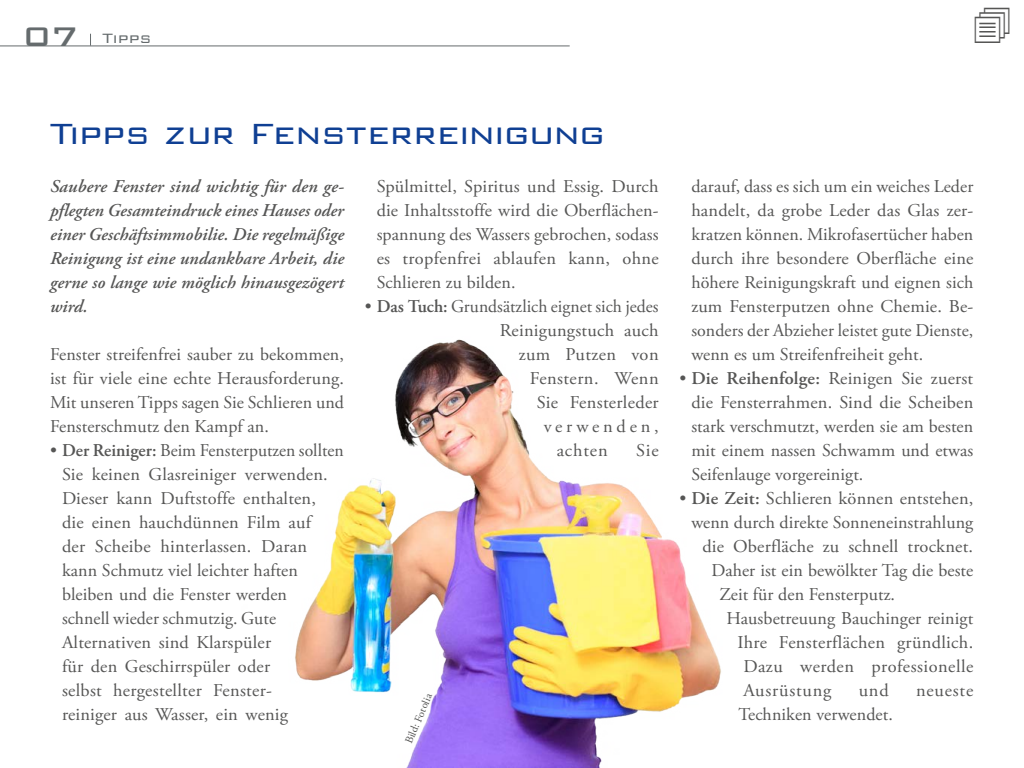
<style>
.page{position:relative;width:1024px;height:768px;background:#fff}
.page>*{position:absolute;margin:0;border:0;box-sizing:border-box;transform-origin:0 0}
.Titel_1_30pt{font:300 39px "Bank Gothic BT";letter-spacing:-.02em;color:#0f3f93}
.Fließtext{font:18px/24px "Adobe Garamond Pro";letter-spacing:.005em;color:#565655;text-align:justify}
.Vorspann{font:italic 600 18px/24px "Adobe Garamond Pro";letter-spacing:.005em;color:#565655;text-align:justify}
.Fließtext-2{font:18px "Adobe Garamond Pro";letter-spacing:.025em;color:#565655}
.Fließtext-3{font:18px "Adobe Garamond Pro";letter-spacing:.045em;color:#565655}
.Fließtext-4{font:18px "Adobe Garamond Pro";letter-spacing:.205em;color:#565655}
.Kopftext{font:300 18px "Bank Gothic BT";letter-spacing:.005em;color:#656b6d}
.Bildtitel{font:11px "Adobe Garamond Pro";color:#565655}
.s1{font-weight:500;font-size:36px}
.s2{font-weight:600}
</style>
<div class="page">
<img style="left:295px;top:339px;width:426px;height:429px">
<hr style="left:0;top:45px;width:570px;height:1px;background:#656b6d">
<p class="Kopftext" style="left:23px;top:28px;width:130px"><span class="s1">07</span> Tipps</p>
<p class="Titel_1_30pt" style="left:50px;top:113px;width:556px">Tipps zur Fensterreinigung</p>
<p class="Fließtext" style="left:377px;top:175px;width:284px">Spülmittel, Spiritus und Essig. Durch die Inhaltsstoffe wird die Oberflächen&shy;spannung des Wassers gebrochen, sodass es tropfenfrei ablaufen kann, ohne Schlieren zu bilden.</p>
<p class="Fließtext" style="left:365px;top:295px;width:296px">• <span class="s2">Das Tuch:</span> Grundsätzlich eignet sich jedes</p>
<p class="Fließtext" style="left:500px;top:319px;width:160px">Reinigungstuch auch</p>
<p class="Fließtext-2" style="left:519px;top:343px;width:141px">zum Putzen von</p>
<p class="Fließtext-2" style="left:530px;top:367px;width:131px">Fenstern. Wenn</p>
<p class="Fließtext" style="left:537px;top:391px;width:124px">Sie Fensterleder</p>
<p class="Fließtext-4" style="left:544px;top:415px;width:116px">verwenden,</p>
<p class="Fließtext" style="left:557px;top:439px;width:52px">achten</p>
<p class="Fließtext" style="left:636px;top:439px;width:24px">Sie</p>
<p class="Vorspann" style="left:50px;top:175px;width:296px">Saubere Fenster sind wichtig für den ge&shy;pflegten Gesamteindruck eines Hauses oder einer Geschäftsimmobilie. Die regelmäßige Reinigung ist eine undankbare Arbeit, die gerne so lange wie möglich hinausgezögert wird.</p>
<p class="Fließtext" style="left:50px;top:343px;width:296px">Fenster streifenfrei sauber zu bekommen, ist für viele eine echte Herausforderung.<br>Mit unseren Tipps sagen Sie Schlieren und Fensterschmutz den Kampf an.</p>
<p class="Fließtext" style="left:62px;top:439px;width:283px;text-align:left;text-indent:-12px">• <span class="s2">Der Reiniger:</span> Beim Fensterputzen sollten Sie keinen Glasreiniger verwenden.<br>Dieser kann Duftstoffe enthalten,<br>die einen hauchdünnen Film auf<br>der Scheibe hinterlassen. Daran kann Schmutz viel leichter haften bleiben und die Fenster werden<br>schnell wieder schmutzig. Gute Alternativen sind Klarspüler<br>für den Geschirrspüler oder<br>selbst hergestellter Fenster-<br>reiniger aus Wasser, ein wenig</p>
<p class="Bildtitel" style="left:402px;top:740px;width:55px;rotate:-67deg">Bild: Fotolia</p>
<p class="Fließtext" style="left:691px;top:175px;width:284px">darauf, dass es sich um ein weiches Leder handelt, da grobe Leder das Glas zer&shy;kratzen können. Mikrofasertücher haben durch ihre besondere Oberfläche eine höhere Reinigungskraft und eignen sich zum Fensterputzen ohne Chemie. Be&shy;sonders der Abzieher leistet gute Dienste, wenn es um Streifenfreiheit geht.</p>
<p class="Fließtext" style="left:691px;top:367px;width:283px;text-indent:-12px">• <span class="s2">Die Reihenfolge:</span> Reinigen Sie zuerst die Fensterrahmen. Sind die Scheiben stark verschmutzt, werden sie am besten mit einem nassen Schwamm und etwas Seifenlauge vorgereinigt.</p>
<p class="Fließtext" style="left:679px;top:487px;width:296px">• <span class="s2">Die Zeit:</span> Schlieren können entstehen,</p>
<p class="Fließtext" style="left:691px;top:511px;width:283px">wenn durch direkte Sonneneinstrahlung</p>
<p class="Fließtext" style="left:702px;top:535px;width:272px">die Oberfläche zu schnell trocknet.</p>
<p class="Fließtext" style="left:711px;top:559px;width:263px">Daher ist ein bewölkter Tag die beste</p>
<p class="Fließtext" style="left:719px;top:583px;width:177px">Zeit für den Fensterputz.</p>
<p class="Fließtext" style="left:726px;top:607px;width:249px">Hausbetreuung Bauchinger reinigt</p>
<p class="Fließtext" style="left:737px;top:631px;width:237px">Ihre Fensterflächen gründlich.</p>
<p class="Fließtext-2" style="left:743px;top:655px;width:232px">Dazu werden professionelle</p>
<p class="Fließtext-3" style="left:743px;top:679px;width:90px">Ausrüstung</p>
<p class="Fließtext" style="left:859px;top:679px;width:31px">und</p>
<p class="Fließtext-3" style="left:916px;top:679px;width:59px">neueste</p>
<p class="Fließtext" style="left:738px;top:703px;width:156px">Techniken verwendet.</p>
</div>
